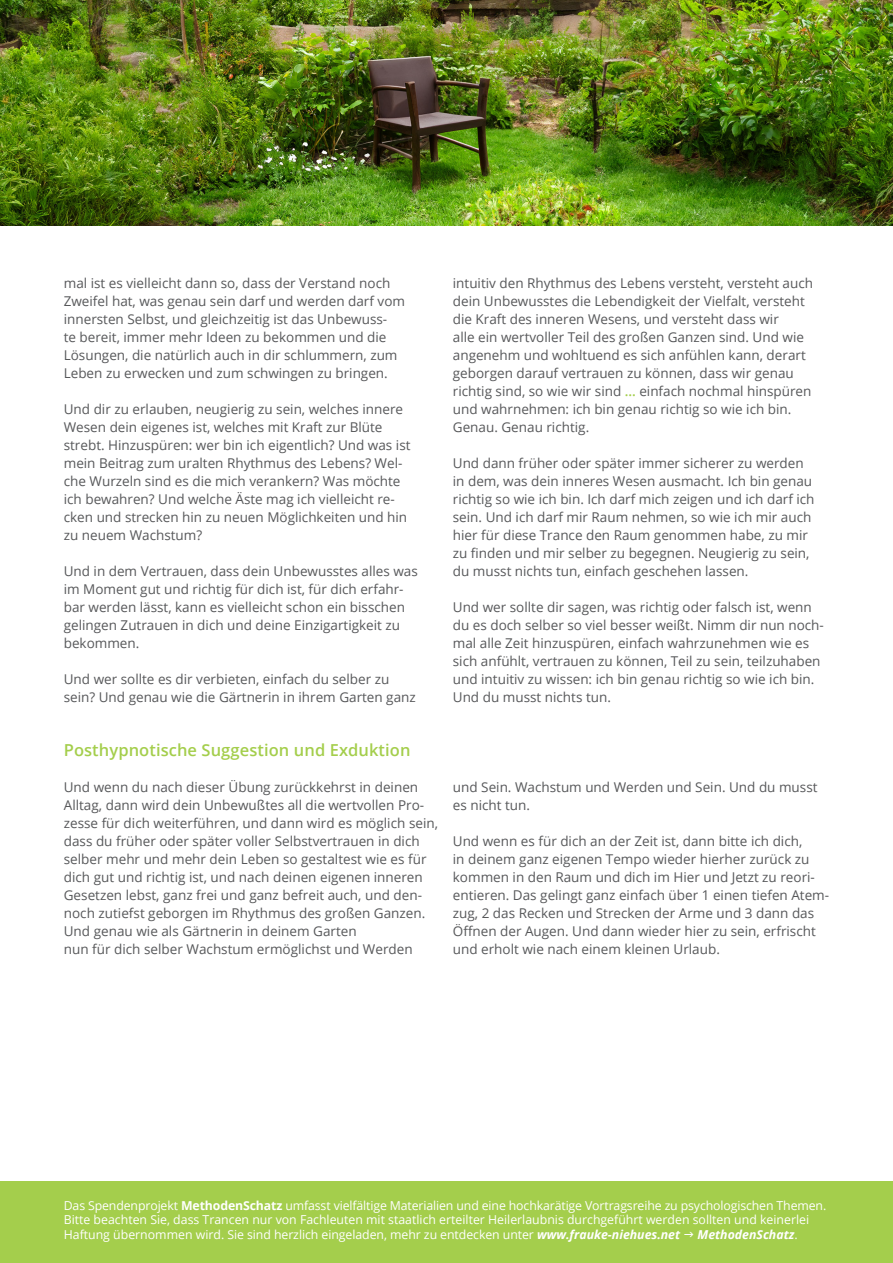
<style>
.page{position:relative;width:893px;height:1263px;background:#fff}
.page>*{position:absolute;margin:0;border:0;box-sizing:border-box;transform-origin:0 0}
.t1{font:600 16.5px "Open Sans";letter-spacing:.005em;color:#a4ce4c}
.t2{font:13.5px/18px "Open Sans";color:#57585a}
.t3{font:12.3px/14.7px "Open Sans";letter-spacing:-.005em;color:#fff}
.t4{font:italic 700 12.3px "Open Sans";color:#fff}
.s1{font-weight:600;color:#a4ce4c}
.s2{font-weight:700}
.s3{font-weight:700;font-style:italic}
.s4{font-weight:400;font-style:normal}
</style>
<div class="page">
<div style="left:0;top:1181px;width:893px;height:82px;background:#a4ce4c"></div>
<img style="left:0;top:0;width:893px;height:225px">
<p class="t2" style="left:64px;top:274px;width:343px">mal ist es vielleicht dann so, dass der Verstand noch Zweifel hat, was genau sein darf und werden darf vom innersten Selbst, und gleichzeitig ist das Unbewuss-<br>te bereit, immer mehr Ideen zu bekommen und die Lösungen, die natürlich auch in dir schlummern, zum Leben zu erwecken und zum schwingen zu bringen.</p>
<p class="t2" style="left:64px;top:400px;width:348px">Und dir zu erlauben, neugierig zu sein, welches innere Wesen dein eigenes ist, welches mit Kraft zur Blüte strebt. Hinzuspüren: wer bin ich eigentlich? Und was ist mein Beitrag zum uralten Rhythmus des Lebens? Wel&shy;che Wurzeln sind es die mich verankern? Was möchte ich bewahren? Und welche Äste mag ich vielleicht re&shy;cken und strecken hin zu neuen Möglichkeiten und hin zu neuem Wachstum?</p>
<p class="t2" style="left:64px;top:562px;width:355px">Und in dem Vertrauen, dass dein Unbewusstes alles was im Moment gut und richtig für dich ist, für dich erfahr&shy;bar werden lässt, kann es vielleicht schon ein bisschen gelingen Zutrauen in dich und deine Einzigartigkeit zu bekommen.</p>
<p class="t2" style="left:64px;top:670px;width:354px">Und wer sollte es dir verbieten, einfach du selber zu sein? Und genau wie die Gärtnerin in ihrem Garten ganz</p>
<p class="t2" style="left:453px;top:274px;width:362px">intuitiv den Rhythmus des Lebens versteht, versteht auch dein Unbewusstes die Lebendigkeit der Vielfalt, versteht die Kraft des inneren Wesens, und versteht dass wir<br>alle ein wertvoller Teil des großen Ganzen sind. Und wie angenehm und wohltuend es sich anfühlen kann, derart geborgen darauf vertrauen zu können, dass wir genau richtig sind, so wie wir sind <span class="s1">…</span> einfach nochmal hinspüren und wahrnehmen: ich bin genau richtig so wie ich bin.<br>Genau. Genau richtig.</p>
<p class="t2" style="left:453px;top:454px;width:363px">Und dann früher oder später immer sicherer zu werden in dem, was dein inneres Wesen ausmacht. Ich bin genau richtig so wie ich bin. Ich darf mich zeigen und ich darf ich sein. Und ich darf mir Raum nehmen, so wie ich mir auch hier für diese Trance den Raum genommen habe, zu mir zu finden und mir selber zu begegnen. Neugierig zu sein, du musst nichts tun, einfach geschehen lassen.</p>
<p class="t2" style="left:453px;top:598px;width:372px">Und wer sollte dir sagen, was richtig oder falsch ist, wenn du es doch selber so viel besser weißt. Nimm dir nun noch&shy;mal alle Zeit hinzuspüren, einfach wahrzunehmen wie es sich anfühlt, vertrauen zu können, Teil zu sein, teilzuhaben und intuitiv zu wissen: ich bin genau richtig so wie ich bin.<br>Und du musst nichts tun.</p>
<p class="t1" style="left:64px;top:739px;width:348px">Posthypnotische Suggestion und Exduktion</p>
<p class="t2" style="left:64px;top:778px;width:376px">Und wenn du nach dieser Übung zurückkehrst in deinen Alltag, dann wird dein Unbewußtes all die wertvollen Pro&shy;zesse für dich weiterführen, und dann wird es möglich sein, dass du früher oder später voller Selbstvertrauen in dich selber mehr und mehr dein Leben so gestaltest wie es für dich gut und richtig ist, und nach deinen eigenen inneren Gesetzen lebst, ganz frei und ganz befreit auch, und den&shy;noch zutiefst geborgen im Rhythmus des großen Ganzen.<br>Und genau wie als Gärtnerin in deinem Garten<br>nun für dich selber Wachstum ermöglichst und Werden</p>
<p class="t2" style="left:453px;top:778px;width:366px">und Sein. Wachstum und Werden und Sein. Und du musst es nicht tun.</p>
<p class="t2" style="left:453px;top:832px;width:378px">Und wenn es für dich an der Zeit ist, dann bitte ich dich,<br>in deinem ganz eigenen Tempo wieder hierher zurück zu kommen in den Raum und dich im Hier und Jetzt zu reori&shy;entieren. Das gelingt ganz einfach über 1 einen tiefen Atem&shy;zug, 2 das Recken und Strecken der Arme und 3 dann das Öffnen der Augen. Und dann wieder hier zu sein, erfrischt und erholt wie nach einem kleinen Urlaub.</p>
<p class="t3" style="left:64px;top:1197px;width:764px">Das Spendenprojekt <span class="s2">MethodenSchatz</span> umfasst vielfältige Materialien und eine hochkarätige Vortragsreihe zu psychologischen Themen.<br>Bitte beachten Sie, dass Trancen nur von Fachleuten mit staatlich erteilter Heilerlaubnis durchgefü hrt werden sollten und keinerlei<br>Haftung ü bernommen wird. Sie sind herzlich eingeladen, mehr zu entdecken unter <span class="s3">www.frauke-niehues.net</span></p>
<p class="t4" style="left:698px;top:1226px;width:102px">MethodenSchatz<span class="s4">.</span></p>
</div>
